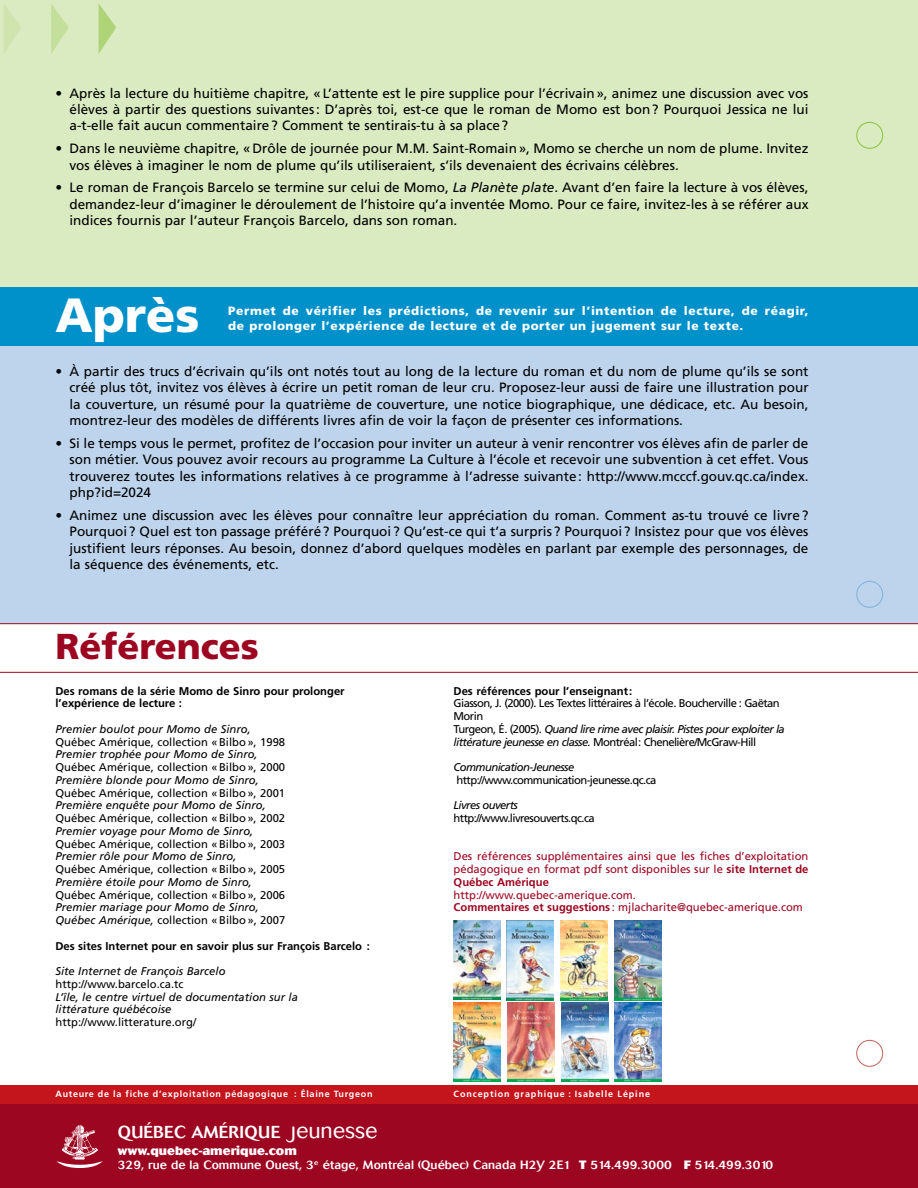
<style>
.page{position:relative;width:918px;height:1188px;background:#fff}
.page>*{position:absolute;margin:0;border:0;box-sizing:border-box;transform-origin:0 0}
.t1{font:900 48px "Frutiger";color:#fff}
.t2{font:900 36px "Frutiger";color:#9d0621}
.t3{font:500 17.1px "Cosmos";letter-spacing:.02em;color:#fff}
.t4{font:13.5px/16.5px "Frutiger";color:#000;text-align:justify}
.t5{font:900 12px "Frutiger";letter-spacing:.05em;color:#fff}
.t6{font:500 12px/14.4px "Cosmos";letter-spacing:.005em;color:#fff}
.t7{font:italic 11.25px/12.8px "Frutiger";color:#000}
.t8{font:11.25px "Frutiger";color:#000}
.t9{font:11.25px/12.8px "Frutiger";letter-spacing:-.05em;color:#000}
.t10{font:11.25px/12.8px "Frutiger";color:#9d0621;text-align:justify}
.t11{font:700 11.25px/12.8px "Frutiger";color:#000}
.t12{font:italic 11.25px "Frutiger";letter-spacing:-.05em;color:#000}
.t13{font:700 9px "Frutiger";letter-spacing:.075em;color:#fff}
.t14{font:700 9px "Frutiger";letter-spacing:.1em;color:#fff}
.s1{font-style:italic}
.s2{font-style:normal}
.s3{font-weight:700}
.s4{font-weight:300;font-size:21.75px}
.s5{font-weight:800}
</style>
<div class="page">
<div style="left:0;top:279px;width:918px;height:364px;background:#bdd4ec"></div>
<div style="left:0;top:1087px;width:918px;height:101px;background:#9d0621"></div>
<svg style="left:57px;top:1125px;width:46px;height:43px"></svg>
<div style="left:0;top:1086px;width:918px;height:18px;background:#c4151c"></div>
<div style="left:0;top:0;width:918px;height:322px;background:#daeac1"></div>
<div style="left:0;top:287px;width:918px;height:59px;background:#0090ca"></div>
<svg style="left:4px;top:4px;width:17px;height:49px"></svg>
<svg style="left:51px;top:4px;width:18px;height:50px"></svg>
<svg style="left:99px;top:4px;width:17px;height:49px"></svg>
<svg style="left:0;top:623px;width:918px;height:50px"></svg>
<img style="left:453px;top:921px;width:48px;height:78px">
<img style="left:507px;top:921px;width:47px;height:79px">
<img style="left:561px;top:921px;width:46px;height:79px">
<img style="left:614px;top:921px;width:47px;height:79px">
<img style="left:454px;top:1002px;width:47px;height:80px">
<img style="left:507px;top:1002px;width:47px;height:80px">
<img style="left:561px;top:1002px;width:47px;height:80px">
<img style="left:615px;top:1002px;width:47px;height:80px">
<div style="left:856px;top:1040px;width:27px;height:27px;border:1px solid #c2695e;border-radius:50%"></div>
<div style="left:856px;top:581px;width:27px;height:27px;border:1px solid #81b3db;border-radius:50%"></div>
<div style="left:856px;top:122px;width:27px;height:27px;border:1px solid #8cc63f;border-radius:50%"></div>
<p class="t4" style="left:70px;top:84px;width:740px;text-indent:-14px">• Après la lecture du huitième chapitre, «L’attente est le pire supplice pour l’écrivain», animez une discussion avec vos élèves à partir des questions suivantes: D’après toi, est-ce que le roman de Momo est bon? Pourquoi Jessica ne lui a-t-elle fait aucun commentaire? Comment te sentirais-tu à sa place?</p>
<p class="t4" style="left:70px;top:140px;width:740px;text-indent:-14px">• Dans le neuvième chapitre, «Drôle de journée pour M.M. Saint-Romain», Momo se cherche un nom de plume. Invitez vos élèves à imaginer le nom de plume qu’ils utiliseraient, s’ils devenaient des écrivains célèbres.</p>
<p class="t4" style="left:70px;top:179px;width:740px;text-indent:-14px">• Le roman de François Barcelo se termine sur celui de Momo, <span class="s1">La Planète plate</span>. Avant d’en faire la lecture à vos élèves, demandez-leur d’imaginer le déroulement de l’histoire qu’a inventée Momo. Pour ce faire, invitez-les à se référer aux indices fournis par l’auteur François Barcelo, dans son roman.</p>
<h1 class="t1" style="left:56px;top:286px;width:146px">Après</h1>
<p class="t5" style="left:228px;top:304px;width:582px">Permet de vérifier les prédictions, de revenir sur l’intention de lecture, de réagir,</p>
<p class="t5" style="left:228px;top:318px;width:516px">de prolonger l’expérience de lecture et de porter un jugement sur le texte.</p>
<p class="t4" style="left:70px;top:363px;width:741px;text-indent:-14px">• À partir des trucs d’écrivain qu’ils ont notés tout au long de la lecture du roman et du nom de plume qu’ils se sont créé plus tôt, invitez vos élèves à écrire un petit roman de leur cru. Proposez-leur aussi de faire une illustration pour la couverture, un résumé pour la quatrième de couverture, une notice biographique, une dédicace, etc. Au besoin, montrez-leur des modèles de différents livres afin de voir la façon de présenter ces informations.</p>
<p class="t4" style="left:70px;top:435px;width:740px;text-indent:-14px">• Si le temps vous le permet, profitez de l’occasion pour inviter un auteur à venir rencontrer vos élèves afin de parler de son métier. Vous pouvez avoir recours au programme La Culture à l’école et recevoir une subvention à cet effet. Vous trouverez toutes les informations relatives à ce programme à l’adresse suivante: http://www.mcccf.gouv.qc.ca/index. php?id=2024</p>
<p class="t4" style="left:70px;top:507px;width:740px;text-indent:-14px">• Animez une discussion avec les élèves pour connaître leur appréciation du roman. Comment as-tu trouvé ce livre?<br>Pourquoi ? Quel est ton passage préféré? Pourquoi ? Qu’est-ce qui t’a surpris ? Pourquoi ? Insistez pour que vos élèves justifient leurs réponses. Au besoin, donnez d’abord quelques modèles en parlant par exemple des personnages, de la séquence des événements, etc.</p>
<h2 class="t2" style="left:56px;top:625px;width:205px">Références</h2>
<p class="t11" style="left:56px;top:684px;width:291px">Des romans de la série Momo de Sinro pour prolonger l’expérience de lecture :</p>
<p class="t7" style="left:56px;top:723px;width:197px">Premier boulot pour Momo de Sinro,</p>
<p class="t8" style="left:55px;top:735px;width:231px">Québec Amérique, collection «Bilbo», 1998</p>
<p class="t7" style="left:56px;top:748px;width:204px">Premier trophée pour Momo de Sinro,</p>
<p class="t8" style="left:55px;top:761px;width:231px">Québec Amérique, collection «Bilbo», 2000</p>
<p class="t7" style="left:56px;top:774px;width:205px">Première blonde pour Momo de Sinro,</p>
<p class="t8" style="left:55px;top:786px;width:231px">Québec Amérique, collection «Bilbo», 2001</p>
<p class="t7" style="left:56px;top:799px;width:212px">Première enquête pour Momo de Sinro,</p>
<p class="t8" style="left:55px;top:812px;width:231px">Québec Amérique, collection «Bilbo», 2002</p>
<p class="t7" style="left:56px;top:825px;width:199px">Premier voyage pour Momo de Sinro,</p>
<p class="t8" style="left:55px;top:837px;width:231px">Québec Amérique, collection «Bilbo», 2003</p>
<p class="t7" style="left:56px;top:850px;width:182px">Premier rôle pour Momo de Sinro,</p>
<p class="t8" style="left:55px;top:863px;width:231px">Québec Amérique, collection «Bilbo», 2005</p>
<p class="t7" style="left:56px;top:876px;width:198px">Première étoile pour Momo de Sinro,</p>
<p class="t8" style="left:55px;top:888px;width:231px">Québec Amérique, collection «Bilbo», 2006</p>
<p class="t7" style="left:56px;top:901px;width:231px">Premier mariage pour Momo de Sinro,<br>Québec Amérique, <span class="s2">collection «Bilbo», 2007</span></p>
<p class="t11" style="left:56px;top:939px;width:316px">Des sites I nternet pour en savoir plus sur François Barcelo :</p>
<p class="t7" style="left:56px;top:965px;width:172px">Site Internet de François Barcelo</p>
<p class="t8" style="left:56px;top:977px;width:130px">http://www.barcelo.ca.tc</p>
<p class="t7" style="left:56px;top:990px;width:244px">L’île, le centre virtuel de documentation sur la littérature québécoise</p>
<p class="t8" style="left:56px;top:1016px;width:142px">http://www.litterature.org/</p>
<p class="t11" style="left:454px;top:684px;width:180px">Des références pour l’enseignant:</p>
<p class="t9" style="left:454px;top:697px;width:333px">Giasson, J. (2000). Les Textes littéraires à l’école. Boucherville : Gaëtan Morin<br>Turgeon, É. (2005). <span class="s1">Quand lire rime avec plaisir. Pistes pour exploiter la littérature jeunesse en classe.</span> Montréal: Chenelière/McGraw-Hill</p>
<p class="t12" style="left:454px;top:761px;width:122px">Communication-Jeunesse</p>
<p class="t9" style="left:456px;top:773px;width:201px">http://www.communication-jeunesse.qc.ca</p>
<p class="t12" style="left:454px;top:799px;width:66px">Livres ouverts</p>
<p class="t9" style="left:454px;top:812px;width:143px">http://www.livresouverts.qc.ca</p>
<p class="t10" style="left:454px;top:850px;width:356px">Des références supplémentaires ainsi que les fiches d’exploitation pédagogique en format pdf sont disponibles sur le <span class="s3">site Internet de Québec Amérique</span></p>
<p class="t10" style="left:454px;top:888px;width:351px">http://www.quebec-amerique.com.<br><span class="s3">Commentaires et suggestions</span> : mjlacharite@quebec-amerique.com</p>
<p class="t13" style="left:56px;top:1088px;width:319px">Auteure de la fiche d’exploitation pédagogique : Élaine Turgeon</p>
<p class="t14" style="left:454px;top:1088px;width:198px">Conception graphique : Isabelle Lépine</p>
<p class="t3" style="left:118px;top:1123px;width:261px">QUÉBEC AMÉRIQUE <span class="s4">Jeunesse</span></p>
<p class="t6" style="left:118px;top:1144px;width:657px"><span class="s5">www.quebec-amerique.com<br></span>329, rue de la Commune Ouest, 3<sup>e</sup> étage, Montréal (Québec) Canada H2Y 2E1 <span class="s5">T</span> 514.499.3000 <span class="s5">F</span> 514.499.3010</p>
</div>
